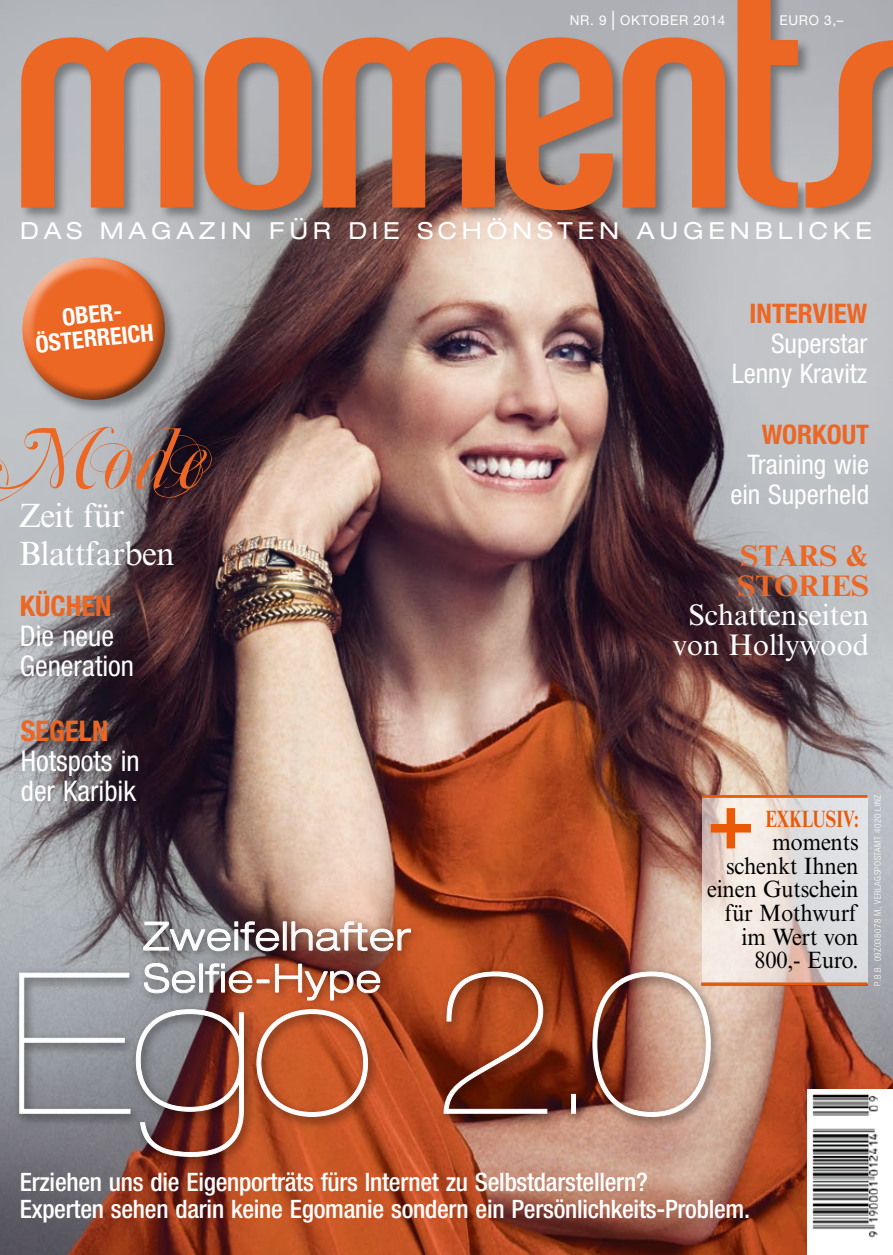
<style>
.page{position:relative;width:893px;height:1255px;background:#fff}
.page>*{position:absolute;margin:0;border:0;box-sizing:border-box;transform-origin:0 0}
.t1{font:200 expanded 196.2px "Helvetica Neue LT Pro";color:#fff}
.t2{font:300 expanded 39.3px/42px "Helvetica Neue LT Pro";letter-spacing:.03em;color:#fff}
.t3{font:33.75px/37.7px "Times New Roman MT Std";letter-spacing:-.02em;color:#fff}
.t4{font:29.7px/29.7px "Times New Roman MT Std";color:#fff;text-align:center}
.t5{font:700 29.7px/29.7px "Times New Roman MT Std";color:#ec6624}
.t6{font:condensed 28.5px/30px "Helvetica Neue LT Pro";color:#fff}
.t7{font:700 condensed 28.5px "Helvetica Neue LT Pro";color:#ec6624}
.t8{font:condensed 27px/30px "Helvetica Neue LT Pro";color:#fff;text-align:right}
.t9{font:700 condensed 27px "Helvetica Neue LT Pro";color:#ec6624}
.t10{font:500 condensed 25.35px/27px "Helvetica Neue LT Pro";letter-spacing:-.01em;color:#fff}
.t11{font:700 condensed 23.85px/24px "Helvetica Neue LT Pro";color:#fff;text-align:center}
.t12{font:23.55px/23.5px "Times New Roman MT Std";letter-spacing:-.01em;color:#000;text-align:right;scale:.95 1}
.t13{font:expanded 23.55px "Helvetica Neue LT Pro";letter-spacing:.205em;color:#fff}
.t14{font:700 23.55px "Times New Roman MT Std";color:#ea5a06;scale:.73 1}
.t15{font:13.5px "Helvetica Neue LT Pro";letter-spacing:.05em;color:#fff}
.t16{font:300 condensed 9px "Helvetica Neue LT Pro";letter-spacing:.05em;color:#fff}
.s1{font-size:27px}
</style>
<div class="page">
<img style="left:0;top:0;width:893px;height:1254px">
<div style="left:19px;top:0;width:874px;height:224px;background:#000;opacity:.35"></div>
<svg style="left:21px;top:0;width:872px;height:210px;background:#c6876b"></svg>
<div style="left:20px;top:255px;width:159px;height:159px;background:#000;opacity:.35"></div>
<div style="left:9px;top:246px;width:150px;height:131px;background:#fff;opacity:.55"></div>
<div style="left:23px;top:268px;width:154px;height:134px;background:#000;opacity:.55"></div>
<div style="left:808px;top:1089px;width:85px;height:165px;background:#fff"></div>
<img style="left:812px;top:1094px;width:66px;height:144px">
<svg style="left:702px;top:797px;width:165px;height:185px;background:#e5ddd9"></svg>
<hr style="left:702px;top:795px;width:165px;height:2px;background:#ea5a06">
<hr style="left:702px;top:982px;width:165px;height:3px;background:#ea5a06">
<svg style="left:711px;top:808px;width:40px;height:40px;background:#ebac87"></svg>
<div style="left:13px;top:965px;width:709px;height:203px;background:#000;opacity:.55"></div>
<svg style="left:443px;top:970px;width:105px;height:144px;background:#913d1f"></svg>
<div style="left:571px;top:1093px;width:5px;height:20px;border:1px solid #fff"></div>
<svg style="left:592px;top:970px;width:119px;height:147px;background:#af7d6b"></svg>
<div style="left:138px;top:916px;width:285px;height:95px;background:#000;opacity:.55"></div>
<svg style="left:143px;top:921px;width:136px;height:30px;background:#878285"></svg>
<div style="left:283px;top:921px;width:3px;height:29px;border:1px solid #fff"></div>
<svg style="left:291px;top:921px;width:120px;height:30px;background:#b58674"></svg>
<svg style="left:19px;top:962px;width:362px;height:195px;background:#9c6d5e"></svg>
<svg style="left:0;top:427px;width:212px;height:81px;background:#8e8c92"></svg>
<p class="t15" style="left:570px;top:12px;width:157px">NR. 9 <span class="s1">I</span> OKTOBER 2014</p>
<p class="t15" style="left:779px;top:12px;width:65px">EURO 3,–</p>
<p class="t13" style="left:20px;top:217px;width:853px">DAS MAGAZIN FÜR DIE SCHÖNSTEN AUGENBLICKE</p>
<p class="t11" style="left:32px;top:308px;width:120px;rotate:-6deg">OBER-<br>ÖSTERREICH</p>
<h3 class="t3" style="left:19px;top:497px;width:158px">Zeit für<br>Blattfarben</h3>
<p class="t7" style="left:20px;top:588px;width:93px">KÜCHEN</p>
<p class="t6" style="left:20px;top:620px;width:116px">Die neue<br>Generation</p>
<p class="t9" style="left:749px;top:297px;width:119px">INTERVIEW</p>
<p class="t8" style="left:732px;top:328px;width:137px">Superstar<br>Lenny Kravitz</p>
<p class="t9" style="left:762px;top:418px;width:109px">WORKOUT</p>
<p class="t8" style="left:730px;top:449px;width:140px">Training wie ein Superheld</p>
<p class="t5" style="left:737px;top:540px;width:133px">STARS &amp;<br>STORIES</p>
<p class="t4" style="left:673px;top:600px;width:198px">Schattenseiten von Hollywood</p>
<p class="t7" style="left:21px;top:713px;width:89px">SEGELN</p>
<p class="t6" style="left:21px;top:745px;width:120px">Hotspots in der Karibik</p>
<p class="t14" style="left:765px;top:804px;width:129px">EXKLUSIV:</p>
<p class="t12" style="left:707px;top:830px;width:161px">moments schenkt Ihnen einen Gutschein für Mothwurf im Wert von<br>800,- Euro.</p>
<h2 class="t2" style="left:143px;top:914px;width:268px">Zweifelhafter<br>Selfie-Hype</h2>
<h1 class="t1" style="left:9px;top:929px;width:708px">Ego 2.0</h1>
<p class="t10" style="left:20px;top:1168px;width:732px">Erziehen uns die Eigenporträts fürs Internet zu Selbstdarstellern?<br>Experten sehen darin keine Egomanie sondern ein Persönlichkeits-Problem.</p>
<p class="t16" style="left:873px;top:985px;width:192px;rotate:-90deg">P.B.B. 09Z038078 M, VERLAGSPOSTAMT 4020 LINZ</p>
</div>
